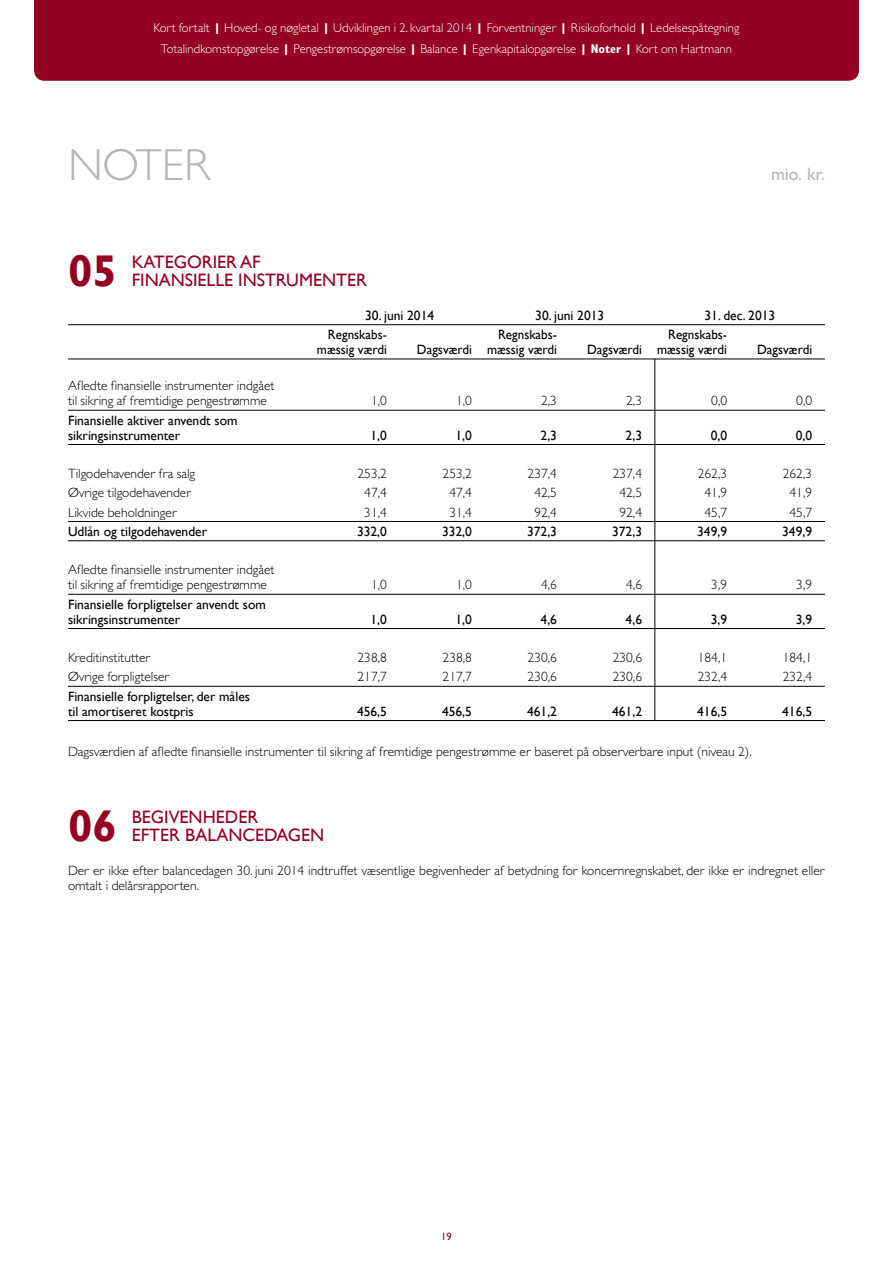
<style>
.page{position:relative;width:893px;height:1263px;background:#fff}
.page>*{position:absolute;margin:0;border:0;box-sizing:border-box;transform-origin:0 0}
.t1{font:300 45px "Gill Sans MT Std";color:#b2b6b8}
.t2{font:700 44.4px "Gill Sans";color:#940123}
.t3{font:18px/18px "Gill Sans";color:#940123}
.t4{font:500 18px "Gill Sans MT Std";color:#b2b6b8}
.t5{font:300 13.5px/15px "Gill Sans MT Std";color:#000}
.t6{font:13.5px/15px "Gill Sans";color:#000}
.t7{font:300 12.75px/21px "Gill Sans MT Std";color:#fff;text-align:center}
.t8{font:10.5px "Gill Sans";color:#940123}
.s1{font-weight:800}
.s2{font-weight:700;font-stretch:condensed}
</style>
<div class="page">
<hr style="left:68px;top:324px;width:757px;height:1px;background:#000">
<hr style="left:68px;top:359px;width:757px;height:1px;background:#000">
<hr style="left:68px;top:410px;width:757px;height:1px;background:#000">
<hr style="left:68px;top:444px;width:757px;height:1px;background:#000">
<hr style="left:68px;top:521px;width:757px;height:1px;background:#000">
<hr style="left:68px;top:540px;width:757px;height:1px;background:#000">
<hr style="left:68px;top:594px;width:757px;height:1px;background:#000">
<hr style="left:68px;top:628px;width:757px;height:1px;background:#000">
<hr style="left:68px;top:686px;width:757px;height:1px;background:#000">
<hr style="left:68px;top:720px;width:757px;height:1px;background:#000">
<hr style="left:655px;top:359px;width:1px;height:361px;background:#000">
<div style="left:34px;top:0;width:825px;height:81px;background:#940123"></div>
<p class="t7" style="left:154px;top:17px;width:587px">Kort fortalt <span class="s1">|</span> Hoved- og nøgletal <span class="s1">|</span> Udviklingen i 2. kvartal 2014 <span class="s1">|</span> Forventninger <span class="s1">|</span> Risikoforhold <span class="s1">|</span> Ledelsespåtegning<br>Totalindkomstopgørelse <span class="s1">|</span> Pengestrømsopgørelse <span class="s1">|</span> Balance <span class="s1">|</span> Egenkapitalopgørelse <span class="s1">|</span> <span class="s2">Noter</span> <span class="s1">|</span> Kort om Hartmann</p>
<h1 class="t1" style="left:68px;top:137px;width:144px">Noter</h1>
<h3 class="t4" style="left:771px;top:163px;width:55px">mio. kr.</h3>
<h2 class="t2" style="left:68px;top:244px;width:51px">05</h2>
<h3 class="t3" style="left:117px;top:253px;width:12px">KATEGORIER</h3>
<h3 class="t3" style="left:240px;top:253px;width:22px">AF</h3>
<h3 class="t3" style="left:132px;top:271px;width:19px">FINANSIELLE</h3>
<h3 class="t3" style="left:238px;top:271px;width:130px">instrumenter</h3>
<p class="t6" style="left:365px;top:308px;width:71px">30. juni 2014</p>
<p class="t6" style="left:535px;top:308px;width:71px">30. juni 2013</p>
<p class="t6" style="left:704px;top:308px;width:72px">31. dec. 2013</p>
<p class="t6" style="left:336px;top:327px;width:92px">egnskabs- R</p>
<p class="t6" style="left:506px;top:327px;width:92px">egnskabs- R</p>
<p class="t6" style="left:676px;top:327px;width:53px">egnskabs-</p>
<p class="t6" style="left:317px;top:342px;width:91px">mæssig værdi D</p>
<p class="t6" style="left:427px;top:342px;width:151px">agsværdi mæssig værdi D</p>
<p class="t6" style="left:597px;top:342px;width:151px">agsværdi mæssig værdi D</p>
<p class="t6" style="left:767px;top:342px;width:47px">agsværdi</p>
<p class="t5" style="left:68px;top:378px;width:209px">Afledte finansielle instrumenter indgået til sikring af fremtidige pengestrømme</p>
<p class="t5" style="left:371px;top:393px;width:17px">1,0</p>
<p class="t5" style="left:456px;top:393px;width:17px">1,0</p>
<p class="t5" style="left:541px;top:393px;width:17px">2,3</p>
<p class="t5" style="left:626px;top:393px;width:17px">2,3</p>
<p class="t5" style="left:711px;top:393px;width:17px">0,0</p>
<p class="t5" style="left:796px;top:393px;width:17px">0,0</p>
<p class="t6" style="left:68px;top:413px;width:171px">Finansielle aktiver anvendt som sikringsinstrumenter</p>
<p class="t6" style="left:370px;top:428px;width:18px">1,0</p>
<p class="t6" style="left:456px;top:428px;width:18px">1,0</p>
<p class="t6" style="left:541px;top:428px;width:18px">2,3</p>
<p class="t6" style="left:626px;top:428px;width:18px">2,3</p>
<p class="t6" style="left:711px;top:428px;width:18px">0,0</p>
<p class="t6" style="left:796px;top:428px;width:18px">0,0</p>
<p class="t5" style="left:68px;top:466px;width:129px">Tilgodehavender fra salg</p>
<p class="t5" style="left:358px;top:466px;width:31px">253,2</p>
<p class="t5" style="left:443px;top:466px;width:31px">253,2</p>
<p class="t5" style="left:528px;top:466px;width:31px">237,4</p>
<p class="t5" style="left:613px;top:466px;width:31px">237,4</p>
<p class="t5" style="left:698px;top:466px;width:31px">262,3</p>
<p class="t5" style="left:783px;top:466px;width:31px">262,3</p>
<p class="t5" style="left:68px;top:485px;width:125px">Øvrige tilgodehavender</p>
<p class="t5" style="left:364px;top:485px;width:24px">47,4</p>
<p class="t5" style="left:449px;top:485px;width:24px">47,4</p>
<p class="t5" style="left:534px;top:485px;width:24px">42,5</p>
<p class="t5" style="left:619px;top:485px;width:24px">42,5</p>
<p class="t5" style="left:704px;top:485px;width:24px">41,9</p>
<p class="t5" style="left:789px;top:485px;width:24px">41,9</p>
<p class="t5" style="left:68px;top:504px;width:110px">Likvide beholdninger</p>
<p class="t5" style="left:364px;top:504px;width:24px">31,4</p>
<p class="t5" style="left:449px;top:504px;width:24px">31,4</p>
<p class="t5" style="left:534px;top:504px;width:24px">92,4</p>
<p class="t5" style="left:619px;top:504px;width:24px">92,4</p>
<p class="t5" style="left:704px;top:504px;width:24px">45,7</p>
<p class="t5" style="left:789px;top:504px;width:24px">45,7</p>
<p class="t6" style="left:68px;top:524px;width:141px">Udlån og tilgodehavender</p>
<p class="t6" style="left:357px;top:524px;width:31px">332,0</p>
<p class="t6" style="left:442px;top:524px;width:31px">332,0</p>
<p class="t6" style="left:527px;top:524px;width:31px">372,3</p>
<p class="t6" style="left:612px;top:524px;width:31px">372,3</p>
<p class="t6" style="left:697px;top:524px;width:31px">349,9</p>
<p class="t6" style="left:782px;top:524px;width:31px">349,9</p>
<p class="t5" style="left:68px;top:562px;width:209px">Afledte finansielle instrumenter indgået til sikring af fremtidige pengestrømme</p>
<p class="t5" style="left:371px;top:577px;width:17px">1,0</p>
<p class="t5" style="left:456px;top:577px;width:17px">1,0</p>
<p class="t5" style="left:541px;top:577px;width:17px">4,6</p>
<p class="t5" style="left:626px;top:577px;width:17px">4,6</p>
<p class="t5" style="left:711px;top:577px;width:17px">3,9</p>
<p class="t5" style="left:796px;top:577px;width:17px">3,9</p>
<p class="t6" style="left:68px;top:597px;width:199px">Finansielle forpligtelser anvendt som sikringsinstrumenter</p>
<p class="t6" style="left:370px;top:612px;width:18px">1,0</p>
<p class="t6" style="left:456px;top:612px;width:18px">1,0</p>
<p class="t6" style="left:541px;top:612px;width:18px">4,6</p>
<p class="t6" style="left:626px;top:612px;width:18px">4,6</p>
<p class="t6" style="left:711px;top:612px;width:18px">3,9</p>
<p class="t6" style="left:796px;top:612px;width:18px">3,9</p>
<p class="t5" style="left:68px;top:650px;width:84px">Kreditinstitutter</p>
<p class="t5" style="left:358px;top:650px;width:31px">238,8</p>
<p class="t5" style="left:443px;top:650px;width:31px">238,8</p>
<p class="t5" style="left:528px;top:650px;width:31px">230,6</p>
<p class="t5" style="left:613px;top:650px;width:31px">230,6</p>
<p class="t5" style="left:698px;top:650px;width:31px">184,1</p>
<p class="t5" style="left:783px;top:650px;width:31px">184,1</p>
<p class="t5" style="left:68px;top:669px;width:103px">Øvrige forpligtelser</p>
<p class="t5" style="left:358px;top:669px;width:31px">217,7</p>
<p class="t5" style="left:443px;top:669px;width:31px">217,7</p>
<p class="t5" style="left:528px;top:669px;width:31px">230,6</p>
<p class="t5" style="left:613px;top:669px;width:31px">230,6</p>
<p class="t5" style="left:698px;top:669px;width:31px">232,4</p>
<p class="t5" style="left:783px;top:669px;width:31px">232,4</p>
<p class="t6" style="left:68px;top:689px;width:183px">Finansielle forpligtelser, der måles til amortiseret kostpris</p>
<p class="t6" style="left:357px;top:704px;width:31px">456,5</p>
<p class="t6" style="left:442px;top:704px;width:31px">456,5</p>
<p class="t6" style="left:527px;top:704px;width:31px">461,2</p>
<p class="t6" style="left:612px;top:704px;width:31px">461,2</p>
<p class="t6" style="left:697px;top:704px;width:31px">416,5</p>
<p class="t6" style="left:782px;top:704px;width:31px">416,5</p>
<p class="t5" style="left:68px;top:744px;width:685px">Dagsværdien af afledte finansielle instrumenter til sikring af fremtidige pengestrømme er baseret på observerbare input (niveau 2).</p>
<h2 class="t2" style="left:68px;top:799px;width:51px">06</h2>
<h3 class="t3" style="left:132px;top:808px;width:194px;text-indent:-15px">begivenheder<br>efter balancedagen</h3>
<p class="t5" style="left:68px;top:863px;width:758px">Der er ikke efter balancedagen 30. juni 2014 indtruffet væsentlige begivenheder af betydning for koncernregnskabet, der ikke er indregnet eller omtalt i delårsrapporten.</p>
<p class="t8" style="left:441px;top:1231px;width:12px">19</p>
</div>
